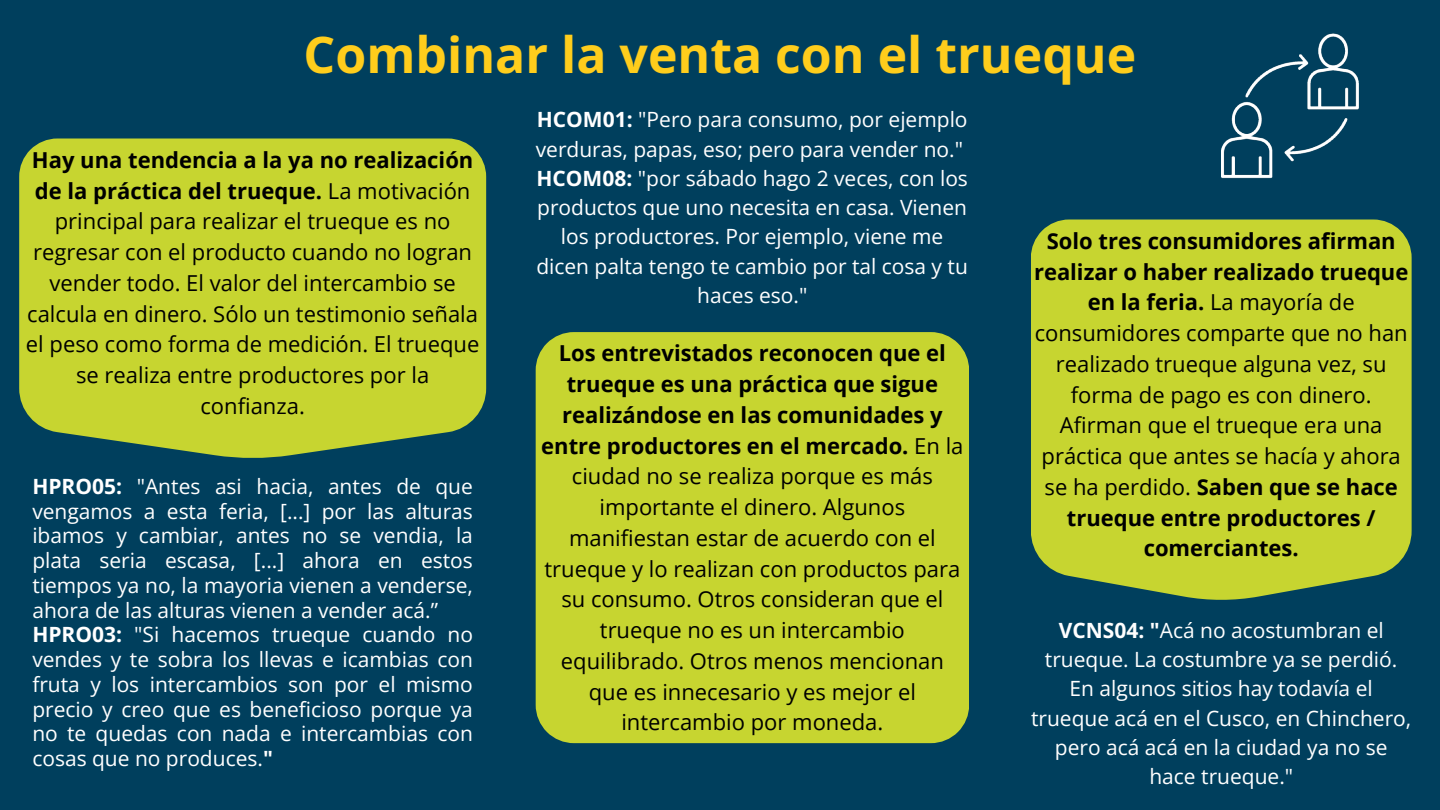
<style>
.page{position:relative;width:1440px;height:810px;background:#003f5d}
.page>*{position:absolute;margin:0;border:0;box-sizing:border-box;transform-origin:0 0}
.t1{font:700 50px "Open Sans";color:#ffcd1c}
.t2{font:22px/30.8px "Open Sans";color:#000;text-align:center}
.t3{font:21px/24.8px "Open Sans";color:#fff;text-align:center}
.s1{font-weight:700}
</style>
<div class="page">
<div style="left:19px;top:139px;width:467px;height:319px;background:#c7d530"></div>
<div style="left:1031px;top:220px;width:381px;height:380px;background:#c7d530"></div>
<div style="left:536px;top:332px;width:433px;height:411px;background:#c7d530"></div>
<img style="left:1221px;top:33px;width:138px;height:146px">
<h1 class="t1" style="left:304px;top:19px;width:834px">Combinar la venta con el trueque</h1>
<p class="t2" style="left:26px;top:144px;width:455px"><span class="s1">Hay una tendencia a la ya no realización de la práctica del trueque.</span> La motivación principal para realizar el trueque es no regresar con el producto cuando no logran vender todo. El valor del intercambio se calcula en dinero. Sólo un testimonio señala el peso como forma de medición. El trueque se realiza entre productores por la confianza.</p>
<p class="t3" style="left:32px;top:473px;width:442px;text-align:left"><span class="s1">HPRO05:</span> "Antes asi hacia, antes de que vengamos a esta feria, [...] por las alturas ibamos y cambiar, antes no se vendia, la plata seria escasa, [...] ahora en estos tiempos ya no, la mayoria vienen a venderse, ahora de las alturas vienen a vender acá.” <span class="s1">HPRO03:</span> "Si hacemos trueque cuando no vendes y te sobra los llevas e icambias con fruta y los intercambios son por el mismo precio y creo que es beneficioso porque ya no te quedas con nada e intercambias con cosas que no produces.<span class="s1">"</span></p>
<p class="t3" style="left:536px;top:105px;width:434px;line-height:29.2px"><span class="s1">HCOM01:</span> "Pero para consumo, por ejemplo verduras, papas, eso; pero para vender no." <span class="s1">HCOM08:</span> "por sábado hago 2 veces, con los productos que uno necesita en casa. Vienen los productores. Por ejemplo, viene me dicen palta tengo te cambio por tal cosa y tu haces eso."</p>
<p class="t2" style="left:541px;top:337px;width:424px"><span class="s1">Los entrevistados reconocen que el trueque es una práctica que sigue realizándose en las comunidades y entre productores en el mercado.</span> En la ciudad no se realiza porque es más importante el dinero. Algunos manifiestan estar de acuerdo con el trueque y lo realizan con productos para su consumo. Otros consideran que el trueque no es un intercambio equilibrado. Otros menos mencionan que es innecesario y es mejor el intercambio por moneda.</p>
<p class="t2" style="left:1034px;top:225px;width:376px"><span class="s1">Solo tres consumidores afirman realizar o haber realizado trueque en la feria.</span> La mayoría de consumidores comparte que no han realizado trueque alguna vez, su forma de pago es con dinero.<br>Afirman que el trueque era una práctica que antes se hacía y ahora se ha perdido. <span class="s1">Saben que se hace trueque entre productores / comerciantes.</span></p>
<p class="t3" style="left:1031px;top:615px;width:382px;line-height:29.2px"><span class="s1">VCNS04: "</span>Acá no acostumbran el trueque. La costumbre ya se perdió.<br>En algunos sitios hay todavía el trueque acá en el Cusco, en Chinchero, pero acá acá en la ciudad ya no se hace trueque."</p>
</div>
